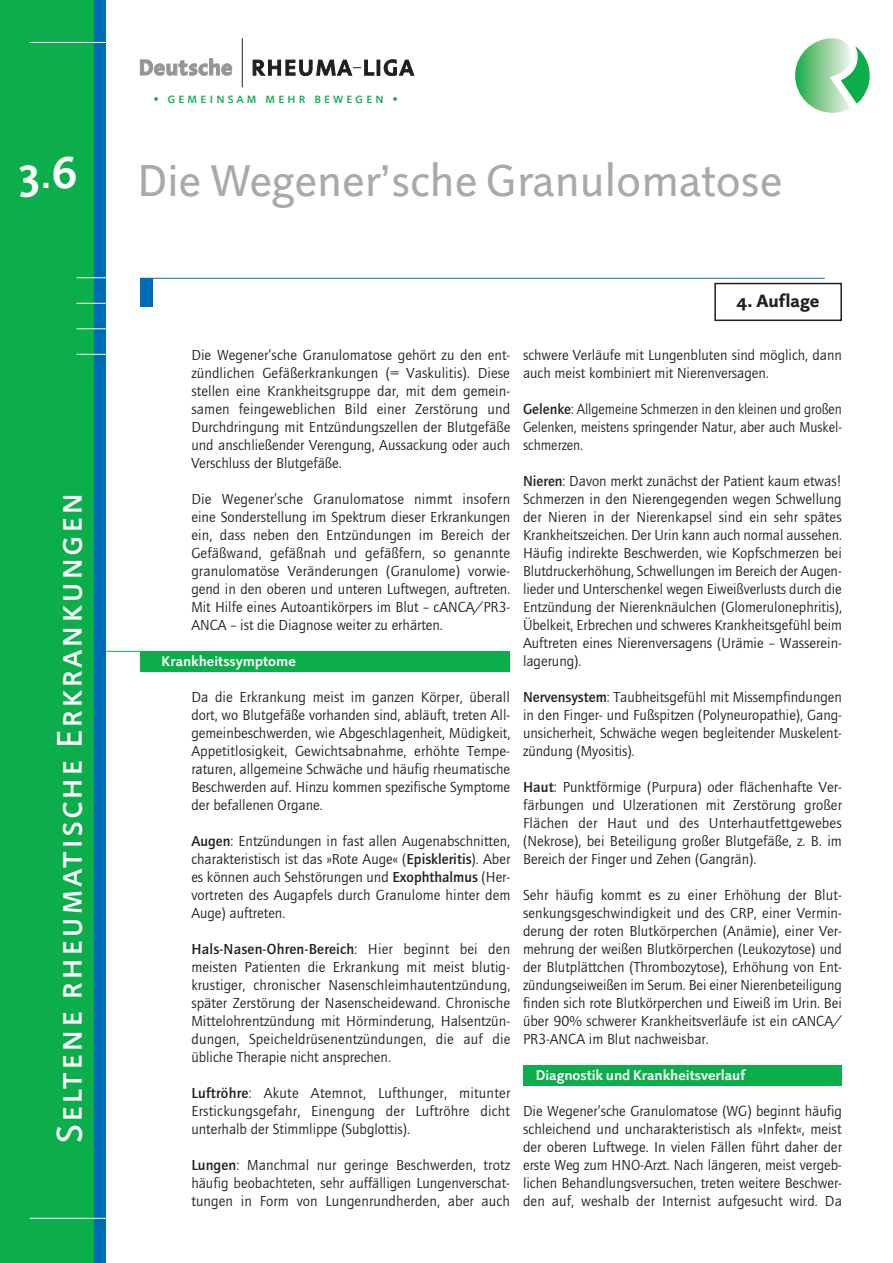
<style>
.page{position:relative;width:893px;height:1263px;background:#fff}
.page>*{position:absolute;margin:0;border:0;box-sizing:border-box;transform-origin:0 0}
.t1{font:45px "Projekt Buch";color:#a8a9ad}
.t2{font:45px "Projekt Halbfett";color:#fff}
.t3{font:36px "Projekt Kapitaelchen";letter-spacing:.05em;color:#fff}
.t4{font:18px "Projekt Fett";color:#231f20}
.t5{font:15px/18px "Quay Roman";color:#231f20;text-align:justify}
.t6{font:15px/18px "Quay Roman";color:#231f20;text-align:justify;scale:.95 1}
.t7{font:700 15px "Quay";letter-spacing:.015em;color:#231f20}
.t8{font:14.25px "Projekt Halbfett";color:#fff}
.t9{font:14.25px "Projekt Kapitaelchen";letter-spacing:.18em;color:#0cae4c}
.s1{font-family:"Projekt Buch"}
.s2{font-family:"Quay";font-weight:700}
.s3{font-family:"Quay Roman";font-weight:400}
</style>
<div class="page">
<div style="left:523px;top:1065px;width:319px;height:20px;background:#0cae4c"></div>
<div style="left:140px;top:651px;width:370px;height:20px;background:#0cae4c"></div>
<hr style="left:106px;top:651px;width:34px;height:1px;background:#0cae4c">
<div style="left:94px;top:0;width:12px;height:1263px;background:#006cb7"></div>
<div style="left:0;top:0;width:94px;height:1263px;background:#0cae4c"></div>
<hr style="left:30px;top:1218px;width:76px;height:1px;background:#fff">
<hr style="left:30px;top:42px;width:76px;height:1px;background:#fff">
<svg style="left:77px;top:277px;width:29px;height:1px"></svg>
<svg style="left:77px;top:303px;width:29px;height:1px"></svg>
<svg style="left:77px;top:328px;width:29px;height:1px"></svg>
<svg style="left:77px;top:354px;width:29px;height:1px"></svg>
<div style="left:140px;top:278px;width:13px;height:29px;background:#006cb7"></div>
<hr style="left:140px;top:278px;width:685px;height:1px;background:#006cb7">
<div style="left:714px;top:283px;width:128px;height:38px;border:2px solid #231f20"></div>
<svg style="left:795px;top:38px;width:75px;height:75px"></svg>
<svg style="left:140px;top:59px;width:92px;height:16px"></svg>
<div style="left:377px;top:60px;width:3px;height:15px;border:1px solid #231f20"></div>
<svg style="left:384px;top:60px;width:30px;height:16px"></svg>
<hr style="left:242px;top:38px;width:1px;height:49px;background:#231f20">
<svg style="left:253px;top:60px;width:121px;height:16px"></svg>
<h1 class="t2" style="left:19px;top:146px;width:60px">3<span class="s1">.</span>6</h1>
<h2 class="t3" style="left:49px;top:1143px;width:652px;rotate:-90deg">Seltene rheumatische Erkrankungen</h2>
<p class="t9" style="left:153px;top:90px;width:246px">• gemeinsam mehr bewegen •</p>
<h1 class="t1" style="left:137px;top:156px;width:647px">Die Wegener’sche Granulomatose</h1>
<p class="t4" style="left:737px;top:290px;width:84px">4. Auflage</p>
<p class="t5" style="left:191px;top:346px;width:321px">Die Wegener’sche Granulomatose gehört zu den ent&shy;zündlichen Gefäßerkrankungen (= Vaskulitis). Diese stellen eine Krankheitsgruppe dar, mit dem gemein&shy;samen feingeweblichen Bild einer Zerstörung und Durchdringung mit Entzündungszellen der Blutgefäße und anschließender Verengung, Aussackung oder auch Verschluss der Blutgefäße.</p>
<p class="t5" style="left:191px;top:490px;width:320px">Die Wegener’sche Granulomatose nimmt insofern eine Sonderstellung im Spektrum dieser Erkrankungen ein, dass neben den Entzündungen im Bereich der Gefäßwand, gefäßnah und gefäßfern, so genannte granulomatöse Veränderungen (Granulome) vorwie&shy;gend in den oberen und unteren Luftwegen, auftreten.<br>Mit Hilfe eines Autoantikörpers im Blut – cANCA/PR3- ANCA – ist die Diagnose weiter zu erhärten.</p>
<p class="t8" style="left:162px;top:653px;width:136px">Krankheitssymptome</p>
<p class="t5" style="left:191px;top:688px;width:320px">Da die Erkrankung meist im ganzen Körper, überall dort, wo Blutgefäße vorhanden sind, abläuft, treten All&shy;gemeinbeschwerden, wie Abgeschlagenheit, Müdigkeit, Appetitlosigkeit, Gewichtsabnahme, erhöhte Tempe&shy;raturen, allgemeine Schwäche und häufig rheumatische Beschwerden auf. Hinzu kommen spezifische Symptome der befallenen Organe.</p>
<p class="t5" style="left:191px;top:832px;width:321px"><span class="s2">Augen</span>: Entzündungen in fast allen Augenabschnitten, charakteristisch ist das »Rote Auge« (<span class="s2">Episkleritis</span>). Aber es können auch Sehstörungen und <span class="s2">Exophthalmus</span> (Her&shy;vortreten des Augapfels durch Granulome hinter dem Auge) auftreten.</p>
<p class="t7" style="left:191px;top:941px;width:320px">Hals-Nasen-Ohren-Bereich<span class="s3">: Hier beginnt bei den</span></p>
<p class="t5" style="left:191px;top:958px;width:321px">meisten Patienten die Erkrankung mit meist blutig&shy;krustiger, chronischer Nasenschleimhautentzündung, später Zerstörung der Nasenscheidewand. Chronische Mittelohrentzündung mit Hörminderung, Halsentzün&shy;dungen, Speicheldrüsenentzündungen, die auf die übliche Therapie nicht ansprechen.</p>
<p class="t5" style="left:191px;top:1084px;width:321px"><span class="s2">Luftröhre</span>: Akute Atemnot, Lufthunger, mitunter Erstickungsgefahr, Einengung der Luftröhre dicht unterhalb der Stimmlippe (Subglottis).</p>
<p class="t5" style="left:191px;top:1156px;width:320px"><span class="s2">Lungen</span>: Manchmal nur geringe Beschwerden, trotz häufig beobachteten, sehr auffälligen Lungenverschat&shy;tungen in Form von Lungenrundherden, aber auch</p>
<p class="t5" style="left:523px;top:346px;width:320px">schwere Verläufe mit Lungenbluten sind möglich, dann auch meist kombiniert mit Nierenversagen.</p>
<p class="t6" style="left:523px;top:400px;width:337px"><span class="s2">Gelenke</span>: Allgemeine Schmerzen in den kleinen und großen Gelenken, meistens springender Natur, aber auch Muskel&shy;schmerzen.</p>
<p class="t5" style="left:523px;top:472px;width:320px"><span class="s2">Nieren</span>: Davon merkt zunächst der Patient kaum etwas!<br>Schmerzen in den Nierengegenden wegen Schwellung der Nieren in der Nierenkapsel sind ein sehr spätes Krankheitszeichen. Der Urin kann auch normal aussehen.<br>Häufig indirekte Beschwerden, wie Kopfschmerzen bei Blutdruckerhöhung, Schwellungen im Bereich der Augen&shy;lieder und Unterschenkel wegen Eiweißverlusts durch die Entzündung der Nierenknäulchen (Glomerulonephritis), Übelkeit, Erbrechen und schweres Krankheitsgefühl beim Auftreten eines Nierenversagens (Urämie – Wasserein&shy;lagerung).</p>
<p class="t5" style="left:523px;top:688px;width:320px"><span class="s2">Nervensystem</span>: Taubheitsgefühl mit Missempfindungen in den Finger- und Fußspitzen (Polyneuropathie), Gang&shy;unsicherheit, Schwäche wegen begleitender Muskelent&shy;zündung (Myositis).</p>
<p class="t5" style="left:523px;top:778px;width:320px"><span class="s2">Haut</span>: Punktförmige (Purpura) oder flächenhafte Ver&shy;färbungen und Ulzerationen mit Zerstörung großer Flächen der Haut und des Unterhautfettgewebes (Nekrose), bei Beteiligung großer Blutgefäße, z. B. im Bereich der Finger und Zehen (Gangrän).</p>
<p class="t5" style="left:523px;top:886px;width:320px">Sehr häufig kommt es zu einer Erhöhung der Blut&shy;senkungsgeschwindigkeit und des CRP, einer Vermin&shy;derung der roten Blutkörperchen (Anämie), einer Ver&shy;mehrung der weißen Blutkörperchen (Leukozytose) und der Blutplättchen (Thrombozytose), Erhöhung von Ent&shy;zündungseiweißen im Serum. Bei einer Nierenbeteiligung finden sich rote Blutkörperchen und Eiweiß im Urin. Bei über 90% schwerer Krankheitsverläufe ist ein cANCA/ PR3-ANCA im Blut nachweisbar.</p>
<p class="t8" style="left:536px;top:1067px;width:211px">Diagnostik und Krankheitsverlauf</p>
<p class="t5" style="left:523px;top:1102px;width:320px">Die Wegener’sche Granulomatose (WG) beginnt häufig schleichend und uncharakteristisch als »Infekt«, meist der oberen Luftwege. In vielen Fällen führt daher der erste Weg zum HNO-Arzt. Nach längeren, meist vergeb&shy;lichen Behandlungsversuchen, treten weitere Beschwer&shy;den auf, weshalb der Internist aufgesucht wird. Da</p>
</div>
